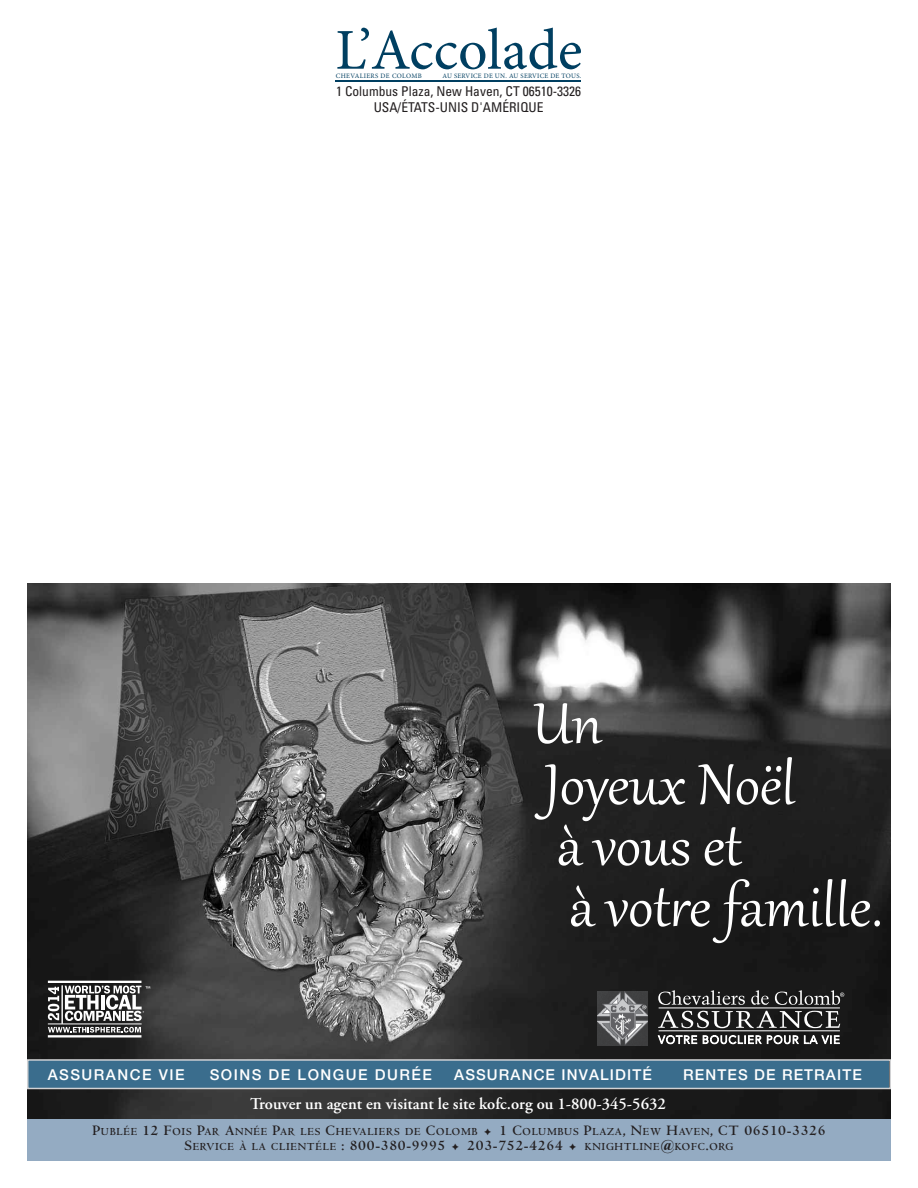
<style>
.page{position:relative;width:918px;height:1188px;background:#fff}
.page>*{position:absolute;margin:0;border:0;box-sizing:border-box;transform-origin:0 0}
.t1{font:70.5px "Gabriola";color:#fff}
.t2{font:600 16.5px "Adobe Garamond Pro";color:#fff}
.t3{font:700 15px "Centaur MT Std";letter-spacing:.05em;color:#231f20}
.t4{font:500 15px "Helvetica Neue CELT";letter-spacing:.075em;color:#fff}
.t5{font:500 15px "Helvetica Neue CELT";letter-spacing:.1em;color:#fff}
.t6{font:condensed 13.5px/16.2px "Univers";color:#231f20;text-align:center}
.t7{font:700 11.25px "Centaur MT Std";letter-spacing:.065em;color:#231f20}
.t8{font:6.75px "Minion Pro";letter-spacing:.04em;color:#003f61}
.s1{font-size:15px}
.s2{font-family:"Adobe Garamond Pro";font-weight:600;font-size:14.55px}
.s3{font-size:11.25px}
</style>
<div class="page">
<svg style="left:337px;top:28px;width:244px;height:41px"></svg>
<hr style="left:336px;top:80px;width:245px;height:2px;background:#003f61">
<img style="left:27px;top:583px;width:864px;height:536px">
<div style="left:28px;top:1061px;width:862px;height:27px;background:#3a6d8d"></div>
<div style="left:27px;top:1059px;width:864px;height:30px;border:2px solid #d1d2d4"></div>
<hr style="left:62px;top:985px;width:1px;height:39px;background:#fff">
<svg style="left:48px;top:1027px;width:93px;height:6px"></svg>
<hr style="left:48px;top:1024px;width:94px;height:1px;background:#fff">
<hr style="left:48px;top:981px;width:93px;height:2px;background:#fff">
<hr style="left:48px;top:1035px;width:93px;height:3px;background:#fff">
<svg style="left:48px;top:987px;width:11px;height:33px"></svg>
<svg style="left:65px;top:986px;width:85px;height:35px"></svg>
<img style="left:598px;top:992px;width:49px;height:53px">
<svg style="left:658px;top:1011px;width:182px;height:17px;background:#535353"></svg>
<svg style="left:658px;top:990px;width:87px;height:15px"></svg>
<svg style="left:751px;top:990px;width:18px;height:15px"></svg>
<hr style="left:659px;top:1030px;width:181px;height:1px;background:#fff">
<hr style="left:659px;top:1008px;width:181px;height:1px;background:#fff">
<svg style="left:775px;top:990px;width:69px;height:15px"></svg>
<svg style="left:658px;top:1035px;width:182px;height:9px"></svg>
<div style="left:27px;top:1119px;width:864px;height:42px;background:#94abc2"></div>
<p class="t8" style="left:336px;top:73px;width:88px">CHEVALIERS DE COLOMB</p>
<p class="t8" style="left:442px;top:73px;width:140px">AU SERVICE DE UN. AU SERVICE DE TOUS.</p>
<p class="t6" style="left:336px;top:84px;width:247px">1 Columbus Plaza, New Haven, CT 06510-3326<br>USA/ÉTATS-UNIS D'AMÉRIQUE</p>
<h1 class="t1" style="left:532px;top:677px;width:71px">Un</h1>
<h1 class="t1" style="left:545px;top:738px;width:252px">Joyeux Noël</h1>
<h1 class="t1" style="left:557px;top:799px;width:186px">à vous et</h1>
<h1 class="t1" style="left:569px;top:860px;width:315px">à votre famille.</h1>
<h3 class="t5" style="left:48px;top:1069px;width:138px">ASSURANCE VIE</h3>
<h3 class="t5" style="left:210px;top:1069px;width:224px">SOINS DE LONGUE DURÉE</h3>
<h3 class="t4" style="left:454px;top:1069px;width:199px">ASSURANCE INVALIDITÉ</h3>
<h3 class="t4" style="left:683px;top:1069px;width:180px">RENTES DE RETRAITE</h3>
<h2 class="t2" style="left:250px;top:1097px;width:417px">Trouver un agent en visitant le site kofc.org ou 1-800-345-5632</h2>
<p class="t7" style="left:92px;top:1128px;width:387px"><span class="s1">P</span>UBLÉE <span class="s2">1</span><span class="s1">2 F</span>OIS <span class="s1">P</span>AR <span class="s1">A</span>NNÉE <span class="s1">P</span>AR LES <span class="s1">C</span>HEVALIERS DE <span class="s1">C</span>OLOMB</p>
<h3 class="t3" style="left:500px;top:1125px;width:328px"><span class="s2">1</span> C<span class="s3">OLUMBUS</span> P<span class="s3">LAZA</span>, N<span class="s3">EW</span> H<span class="s3">AVEN</span>, CT 065<span class="s2">1</span>0-3326</h3>
<p class="t7" style="left:185px;top:1143px;width:262px"><span class="s1">S</span>ERVICE À LA CLIENTÉLE <span class="s1">: 800-380-9995</span></p>
<h3 class="t3" style="left:467px;top:1140px;width:97px">203-752-4264</h3>
<p class="t7" style="left:585px;top:1143px;width:150px">KNIGHTLINE<span class="s1">@</span>KOFC<span class="s1">.</span>ORG</p>
</div>
